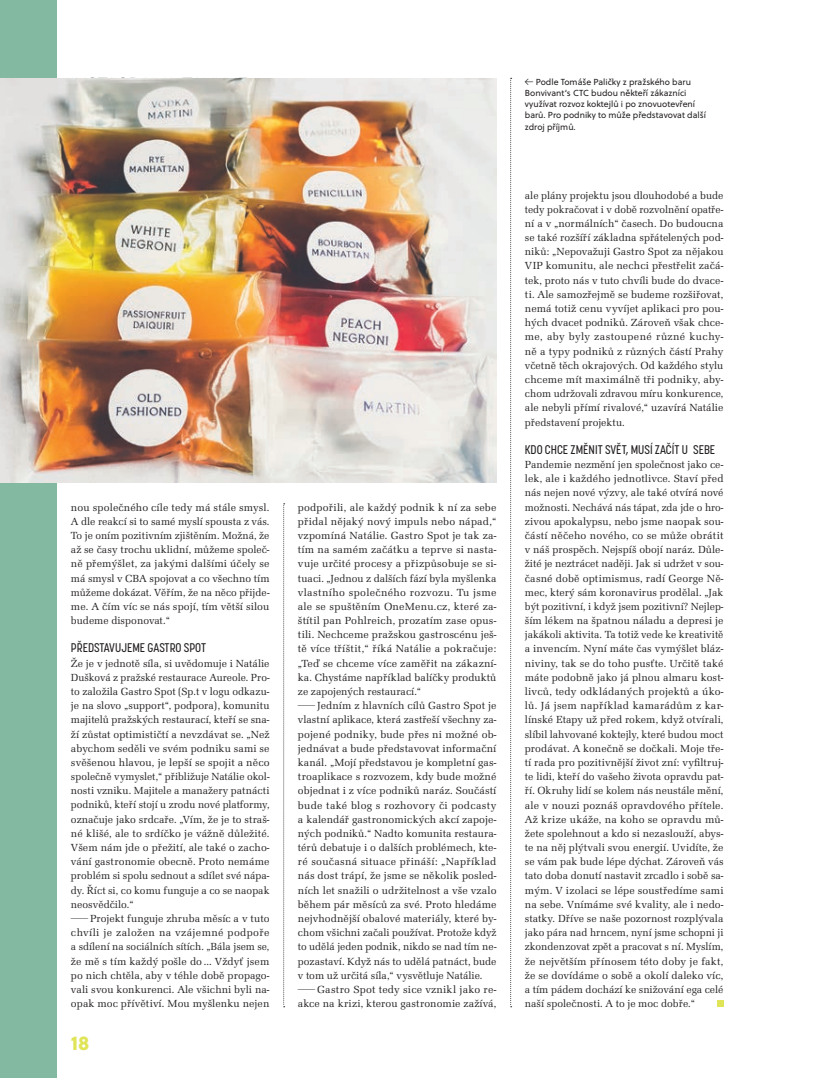
<style>
.page{position:relative;width:837px;height:1078px;background:#fff}
.page>*{position:absolute;margin:0;border:0;box-sizing:border-box;transform-origin:0 0}
.t1{font:20px "Soleil Xb";color:#e0e457}
.t2{font:500 12.5px "Korolev Condensed";color:#231f20}
.t3{font:10.62px/14.1px "Latino URW";letter-spacing:.005em;color:#231f20;text-align:justify}
.t4{font:8.75px/11.2px "Soleil";color:#231f20}
.s1{font-family:"Soleil Lt"}
</style>
<div class="page">
<div style="left:0;top:0;width:57px;height:1077px;background:#83b9a0"></div>
<svg style="left:283px;top:503px;width:1px;height:504px"></svg>
<svg style="left:510px;top:78px;width:1px;height:929px"></svg>
<img style="left:0;top:78px;width:496px;height:404px">
<svg style="left:717px;top:1000px;width:6px;height:6px"></svg>
<p class="t3" style="left:71px;top:500px;width:200px">nou společného cíle tedy má stále smysl.<br>A dle reakcí si to samé myslí spousta z vás.<br>To je oním pozitivním zjištěním. Možná, že až se časy trochu uklidní, můžeme společ&shy;ně přemýšlet, za jakými dalšími účely se má smysl v CBA spojovat a co všechno tím můžeme dokázat. Věřím, že na něco přijde&shy;me. A čím víc se nás spojí, tím větší silou budeme disponovat.“</p>
<p class="t2" style="left:71px;top:640px;width:137px">PŘEDSTAVUJEME GASTRO SPOT</p>
<p class="t3" style="left:71px;top:656px;width:200px;text-align:left">Že je v jednotě síla, si uvědomuje i Natálie Dušková z pražské restaurace Aureole. Pro&shy;to založila Gastro Spot (Sp.t v logu odkazu&shy;je na slovo „support“, podpora), komunitu majitelů pražských restaurací, kteří se sna&shy;ží zůstat optimističtí a nevzdávat se. „Než abychom seděli ve svém podniku sami se svěšenou hlavou, je lepší se spojit a něco společně vymyslet,“ přibližuje Natálie okol&shy;nosti vzniku. Majitele a manažery patnácti podniků, kteří stojí u zrodu nové platformy, označuje jako srdcaře. „Vím, že je to straš&shy;né klišé, ale to srdíčko je vážně důležité.<br>Všem nám jde o přežití, ale také o zacho&shy;vání gastronomie obecně. Proto nemáme problém si spolu sednout a sdílet své nápa&shy;dy. Říct si, co komu funguje a co se naopak neosvědčilo.“<br><sup>—</sup>Projekt funguje zhruba měsíc a v tuto chvíli je založen na vzájemné podpoře a sdílení na sociálních sítích. „Bála jsem se, že mě s tím každý pošle do ... Vždyť jsem po nich chtěla, aby v téhle době propago&shy;vali svou konkurenci. Ale všichni byli na&shy;opak moc přívětiví. Mou myšlenku nejen</p>
<h1 class="t1" style="left:71px;top:1026px;width:20px">18</h1>
<p class="t3" style="left:298px;top:500px;width:200px;text-align:left">podpořili, ale každý podnik k ní za sebe přidal nějaký nový impuls nebo nápad,“ vzpomíná Natálie. Gastro Spot je tak za&shy;tím na samém začátku a teprve si nasta&shy;vuje určité procesy a přizpůsobuje se si&shy;tuaci. „Jednou z dalších fází byla myšlenka vlastního společného rozvozu. Tu jsme ale se spuštěním OneMenu.cz, které za&shy;štítil pan Pohlreich, prozatím zase opus&shy;tili. Nechceme pražskou gastroscénu ješ&shy;tě více tříštit,“ říká Natálie a pokračuje: „Teď se chceme více zaměřit na zákazní&shy;ka. Chystáme například balíčky produktů ze zapojených restaurací.“<br><sup>—</sup>Jedním z hlavních cílů Gastro Spot je vlastní aplikace, která zastřeší všechny za&shy;pojené podniky, bude přes ni možné ob&shy;jednávat a bude představovat informační kanál. „Mojí představou je kompletní gas&shy;troaplikace s rozvozem, kdy bude možné objednat i z více podniků naráz. Součástí bude také blog s rozhovory či podcasty a kalendář gastronomických akcí zapoje&shy;ných podniků.“ Nadto komunita restaura&shy;térů debatuje i o dalších problémech, kte&shy;ré současná situace přináší: „Například nás dost trápí, že jsme se několik posled&shy;ních let snažili o udržitelnost a vše vzalo během pár měsíců za své. Proto hledáme nejvhodnější obalové materiály, které by&shy;chom všichni začali používat. Protože když to udělá jeden podnik, nikdo se nad tím ne&shy;pozastaví. Když nás to udělá patnáct, bude v tom už určitá síla,“ vysvětluje Natálie. <sup>—</sup>Gastro Spot tedy sice vznikl jako re&shy;akce na krizi, kterou gastronomie zažívá,</p>
<p class="t4" style="left:524px;top:76px;width:182px"><span class="s1">&lt;-</span> Podle Tomáše Paličky z pražského baru Bonvivant‘s CTC budou někteří zákazníci využívat rozvoz koktejlů i po znovuotevření barů. Pro podniky to může představovat další zdroj příjmů.</p>
<p class="t3" style="left:524px;top:188px;width:200px">ale plány projektu jsou dlouhodobé a bude tedy pokračovat i v době rozvolnění opatře&shy;ní a v „normálních“ časech. Do budoucna se také rozšíří základna spřátelených pod&shy;niků: „Nepovažuji Gastro Spot za nějakou VIP komunitu, ale nechci přestřelit začá&shy;tek, proto nás v tuto chvíli bude do dvace&shy;ti. Ale samozřejmě se budeme rozšiřovat, nemá totiž cenu vyvíjet aplikaci pro pou&shy;hých dvacet podniků. Zároveň však chce&shy;me, aby byly zastoupené různé kuchy&shy;ně a typy podniků z různých částí Prahy včetně těch okrajových. Od každého stylu chceme mít maximálně tři podniky, aby&shy;chom udržovali zdravou míru konkurence, ale nebyli přímí rivalové,“ uzavírá Natálie představení projektu.</p>
<p class="t2" style="left:524px;top:442px;width:192px">KDO CHCE ZMĚNIT SVĚT, MUSÍ ZAČÍT U SEBE</p>
<p class="t3" style="left:524px;top:457px;width:200px">Pandemie nezmění jen společnost jako ce&shy;lek, ale i každého jednotlivce. Staví před nás nejen nové výzvy, ale také otvírá nové možnosti. Nechává nás tápat, zda jde o hro&shy;zivou apokalypsu, nebo jsme naopak sou&shy;částí něčeho nového, co se může obrátit v náš prospěch. Nejspíš obojí naráz. Důle&shy;žité je neztrácet naději. Jak si udržet v sou&shy;časné době optimismus, radí George Ně&shy;mec, který sám koronavirus prodělal. „Jak být pozitivní, i když jsem pozitivní? Nejlep&shy;ším lékem na špatnou náladu a depresi je jakákoli aktivita. Ta totiž vede ke kreativitě a invencím. Nyní máte čas vymýšlet bláz&shy;niviny, tak se do toho pusťte. Určitě také máte podobně jako já plnou almaru kost&shy;livců, tedy odkládaných projektů a úko&shy;lů. Já jsem například kamarádům z kar&shy;línské Etapy už před rokem, když otvírali, slíbil lahvované koktejly, které budou moct prodávat. A konečně se dočkali. Moje tře&shy;tí rada pro pozitivnější život zní: vyfiltruj&shy;te lidi, kteří do vašeho života opravdu pat&shy;ří. Okruhy lidí se kolem nás neustále mění, ale v nouzi poznáš opravdového přítele.<br>Až krize ukáže, na koho se opravdu mů&shy;žete spolehnout a kdo si nezaslouží, abys&shy;te na něj plýtvali svou energií. Uvidíte, že se vám pak bude lépe dýchat. Zároveň vás tato doba donutí nastavit zrcadlo i sobě sa&shy;mým. V izolaci se lépe soustředíme sami na sebe. Vnímáme své kvality, ale i nedo&shy;statky. Dříve se naše pozornost rozplývala jako pára nad hrncem, nyní jsme schopni ji zkondenzovat zpět a pracovat s ní. Myslím, že největším přínosem této doby je fakt, že se dovídáme o sobě a okolí daleko víc, a tím pádem dochází ke snižování ega celé naší společnosti. A to je moc dobře.“</p>
</div>
